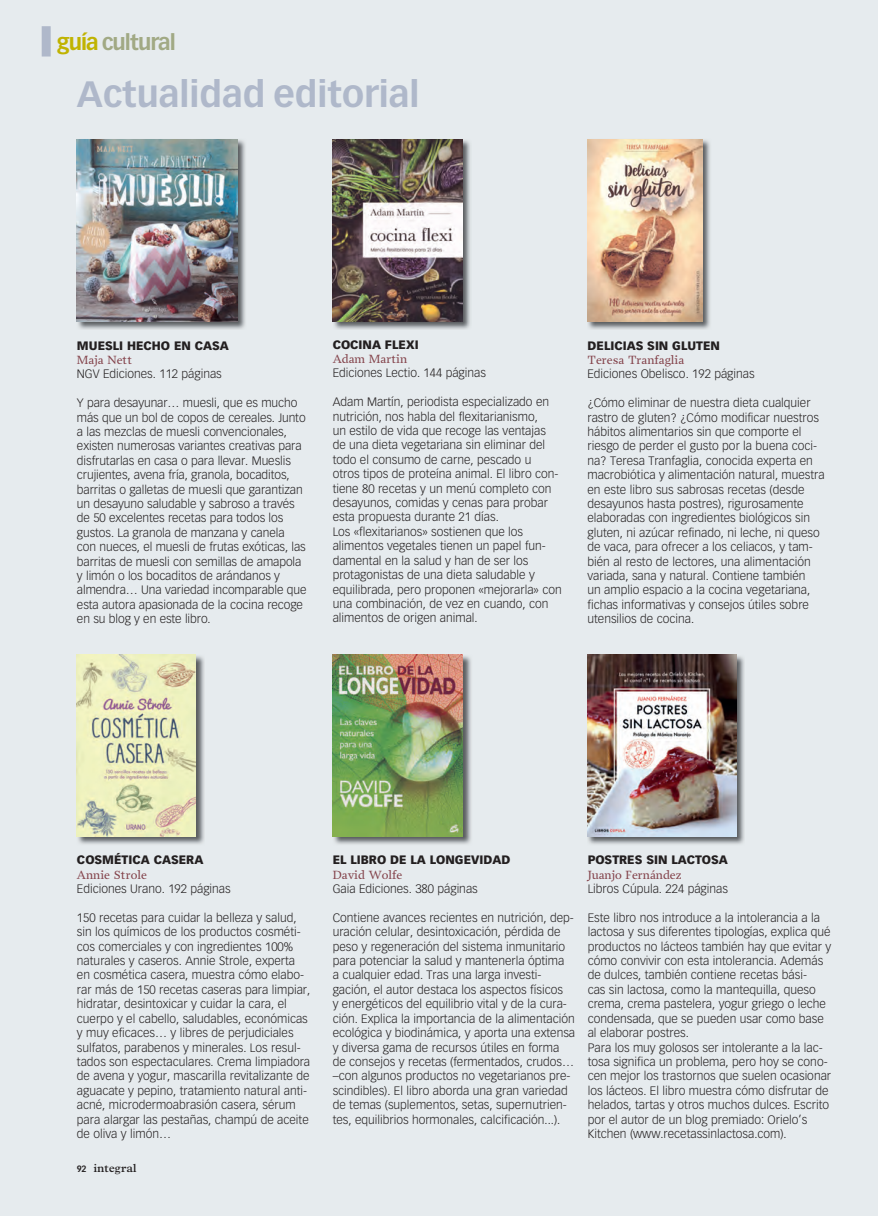
<style>
.page{position:relative;width:878px;height:1216px;background:#fff}
.page>*{position:absolute;margin:0;border:0;box-sizing:border-box;transform-origin:0 0}
.t1{font:700 36px "Vectora LH";color:#afb8ca}
.t2{font:700 21.75px "Vectora LH";letter-spacing:-.04em;color:#a1a984}
.t3{font:300 12px/14.4px "Vectora LH";color:#231f20}
.t4{font:900 12px "Vectora LH";color:#231f20}
.t5{font:600 12px "Prensa";color:#83424a}
.t6{font:700 12px "Plantin";letter-spacing:-.03em;color:#231f20}
.s1{color:#c0b301}
.s2{font-family:"Vectora LH";font-size:9px}
</style>
<div class="page">
<div style="left:0;top:0;width:878px;height:1215px;background:#e6ebee"></div>
<img style="left:77px;top:654px;width:127px;height:190px">
<img style="left:77px;top:655px;width:119px;height:181px">
<img style="left:77px;top:140px;width:168px;height:189px">
<img style="left:77px;top:139px;width:161px;height:182px">
<img style="left:332px;top:654px;width:139px;height:190px">
<img style="left:333px;top:655px;width:130px;height:181px">
<img style="left:332px;top:139px;width:138px;height:190px">
<img style="left:333px;top:139px;width:129px;height:182px">
<img style="left:587px;top:654px;width:157px;height:190px">
<img style="left:587px;top:655px;width:149px;height:181px">
<img style="left:587px;top:139px;width:123px;height:190px">
<img style="left:587px;top:139px;width:115px;height:182px">
<div style="left:42px;top:26px;width:9px;height:30px;background:#afb8ca"></div>
<h2 class="t2" style="left:57px;top:29px;width:121px"><span class="s1">guía</span> cultural</h2>
<h1 class="t1" style="left:77px;top:72px;width:344px">Actualidad editorial</h1>
<p class="t4" style="left:77px;top:338px;width:153px">MUESLI HECHO EN CASA</p>
<p class="t5" style="left:77px;top:353px;width:57px">Maja Nett</p>
<p class="t3" style="left:77px;top:367px;width:146px">NGV Ediciones. 112 páginas</p>
<p class="t3" style="left:77px;top:396px;width:231px">Y para desayunar… muesli, que es mucho más que un bol de copos de cereales. Junto a las mezclas de muesli convencionales, existen numerosas variantes creativas para disfrutarlas en casa o para llevar. Mueslis crujientes, avena fría, granola, bocaditos, barritas o galletas de muesli que garantizan un desayuno saludable y sabroso a través de 50 excelentes recetas para todos los gustos. La granola de manzana y canela con nueces, el muesli de frutas exóticas, las barritas de muesli con semillas de amapola y limón o los bocaditos de arándanos y almendra… Una variedad incomparable que esta autora apasionada de la cocina recoge en su blog y en este libro.</p>
<p class="t4" style="left:333px;top:337px;width:87px">COCINA FLEXI</p>
<p class="t5" style="left:333px;top:352px;width:76px">Adam Martin</p>
<p class="t3" style="left:333px;top:366px;width:155px">Ediciones Lectio. 144 páginas</p>
<p class="t3" style="left:333px;top:395px;width:230px">Adam Martín, periodista especializado en nutrición, nos habla del flexitarianismo,<br>un estilo de vida que recoge las ventajas de una dieta vegetariana sin eliminar del todo el consumo de carne, pescado u<br>otros tipos de proteína animal. El libro con&shy;tiene 80 recetas y un menú completo con desayunos, comidas y cenas para probar esta propuesta durante 21 días.<br>Los «flexitarianos» sostienen que los alimentos vegetales tienen un papel fun&shy;damental en la salud y han de ser los protagonistas de una dieta saludable y equilibrada, pero proponen «mejorarla» con una combinación, de vez en cuando, con alimentos de origen animal.</p>
<p class="t4" style="left:587px;top:338px;width:134px">DELICIAS SIN GLUTEN</p>
<p class="t5" style="left:587px;top:353px;width:98px">Teresa Tranfaglia</p>
<p class="t3" style="left:587px;top:367px;width:169px">Ediciones Obelisco. 192 páginas</p>
<p class="t3" style="left:587px;top:396px;width:239px">¿Cómo eliminar de nuestra dieta cualquier rastro de gluten? ¿Cómo modificar nuestros hábitos alimentarios sin que comporte el riesgo de perder el gusto por la buena coci&shy;na? Teresa Tranfaglia, conocida experta en macrobiótica y alimentación natural, muestra en este libro sus sabrosas recetas (desde desayunos hasta postres), rigurosamente elaboradas con ingredientes biológicos sin gluten, ni azúcar refinado, ni leche, ni queso de vaca, para ofrecer a los celiacos, y tam&shy;bién al resto de lectores, una alimentación variada, sana y natural. Contiene también<br>un amplio espacio a la cocina vegetariana, fichas informativas y consejos útiles sobre utensilios de cocina.</p>
<p class="t4" style="left:77px;top:852px;width:128px">COSMÉTICA CASERA</p>
<p class="t5" style="left:77px;top:867px;width:72px">Annie Strole</p>
<p class="t3" style="left:77px;top:881px;width:155px">Ediciones Urano. 192 páginas</p>
<p class="t3" style="left:77px;top:910px;width:235px">150 recetas para cuidar la belleza y salud, sin los químicos de los productos cosméti&shy;cos comerciales y con ingredientes 100% naturales y caseros. Annie Strole, experta en cosmética casera, muestra cómo elabo&shy;rar más de 150 recetas caseras para limpiar, hidratar, desintoxicar y cuidar la cara, el cuerpo y el cabello, saludables, económicas y muy eficaces… y libres de perjudiciales sulfatos, parabenos y minerales. Los resul&shy;tados son espectaculares. Crema limpiadora de avena y yogur, mascarilla revitalizante de aguacate y pepino, tratamiento natural anti&shy;acné, microdermoabrasión casera, sérum para alargar las pestañas, champú de aceite de oliva y limón…</p>
<p class="t6" style="left:77px;top:1160px;width:62px"><span class="s2">92</span> integral</p>
<p class="t4" style="left:333px;top:852px;width:179px">EL LIBRO DE LA LONGEVIDAD</p>
<p class="t5" style="left:333px;top:867px;width:71px">David Wolfe</p>
<p class="t3" style="left:333px;top:881px;width:147px">Gaia Ediciones. 380 páginas</p>
<p class="t3" style="left:333px;top:910px;width:244px">Contiene avances recientes en nutrición, dep&shy;uración celular, desintoxicación, pérdida de peso y regeneración del sistema inmunitario para potenciar la salud y mantenerla óptima<br>a cualquier edad. Tras una larga investi&shy;gación, el autor destaca los aspectos físicos<br>y energéticos del equilibrio vital y de la cura&shy;ción. Explica la importancia de la alimentación ecológica y biodinámica, y aporta una extensa y diversa gama de recursos útiles en forma de consejos y recetas (fermentados, crudos… –con algunos productos no vegetarianos pre&shy;scindibles). El libro aborda una gran variedad de temas (suplementos, setas, supernutrien&shy;tes, equilibrios hormonales, calcificación...).</p>
<p class="t4" style="left:588px;top:852px;width:142px">POSTRES SIN LACTOSA</p>
<p class="t5" style="left:588px;top:867px;width:95px">Juanjo Fernández</p>
<p class="t3" style="left:588px;top:881px;width:142px">Libros Cúpula. 224 páginas</p>
<p class="t3" style="left:588px;top:910px;width:245px">Este libro nos introduce a la intolerancia a la lactosa y sus diferentes tipologías, explica qué productos no lácteos también hay que evitar y cómo convivir con esta intolerancia. Además de dulces, también contiene recetas bási-<br>cas sin lactosa, como la mantequilla, queso crema, crema pastelera, yogur griego o leche condensada, que se pueden usar como base al elaborar postres.<br>Para los muy golosos ser intolerante a la lac&shy;tosa significa un problema, pero hoy se cono&shy;cen mejor los trastornos que suelen ocasionar los lácteos. El libro muestra cómo disfrutar de helados, tartas y otros muchos dulces. Escrito por el autor de un blog premiado: Orielo’s Kitchen (www.recetassinlactosa.com).</p>
</div>
